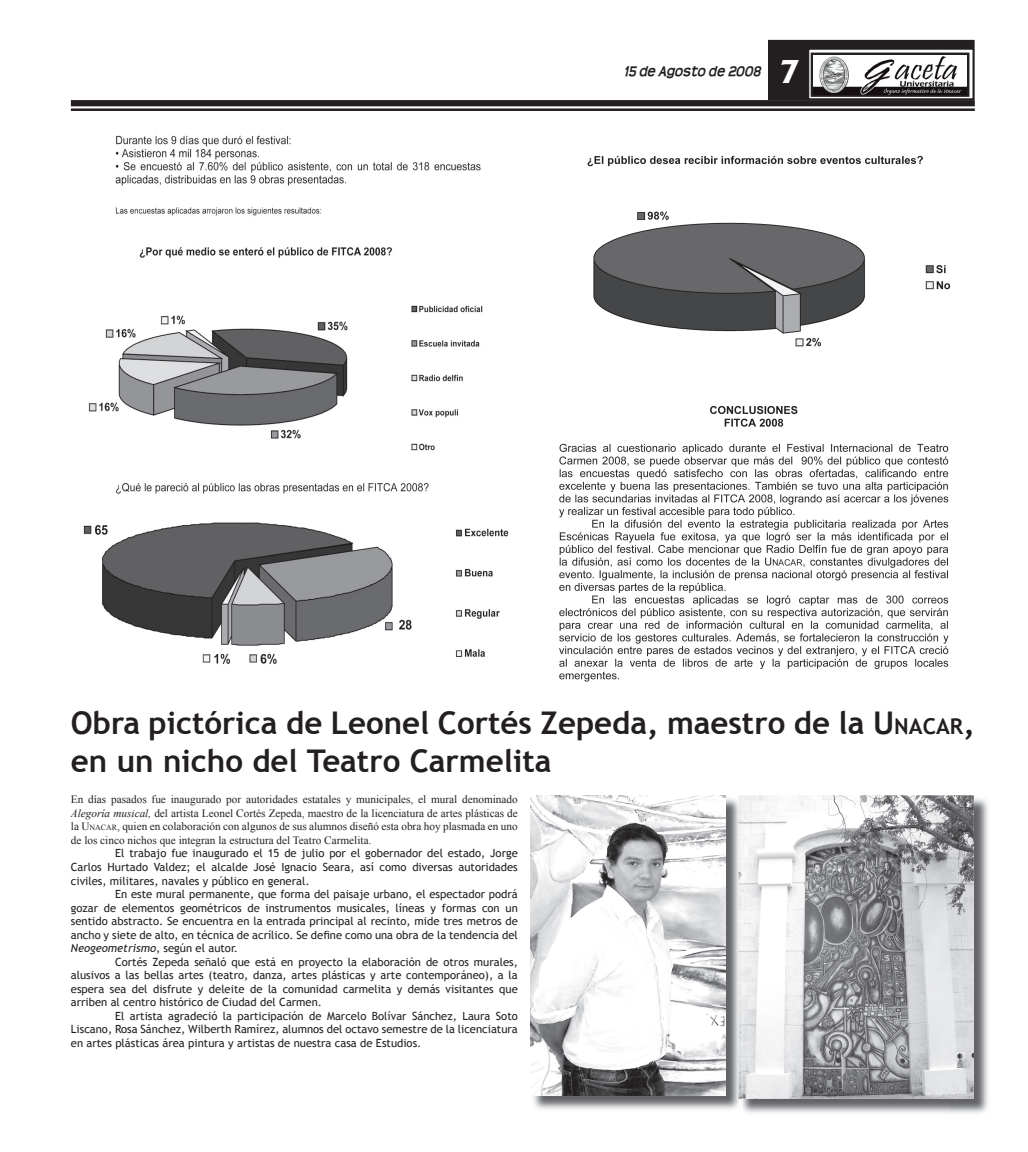
<style>
.page{position:relative;width:1028px;height:1152px;background:#fff}
.page>*{position:absolute;margin:0;border:0;box-sizing:border-box;transform-origin:0 0}
.t1{font:700 31.25px/37.5px "Trebuchet MS";color:#231f20}
.t2{font:italic 700 15px "Teen";color:#231f20}
.t3{font:11.25px/13.5px "Trebuchet MS";color:#231f20;text-align:justify}
.t4{font:11.25px/13.5px "Times New Roman";color:#231f20;text-align:justify}
.s1{font-family:"Albertus";font-weight:800;font-style:normal;font-size:30px;color:#fff}
.s2{font-size:21.88px}
.s3{font-style:italic}
.s4{font-size:7.88px}
</style>
<div class="page">
<div style="left:71px;top:100px;width:903px;height:6px;background:#231f20"></div>
<hr style="left:71px;top:108px;width:903px;height:3px;background:#231f20">
<div style="left:768px;top:40px;width:206px;height:59px;background:#231f20"></div>
<div style="left:808px;top:49px;width:165px;height:50px;background:linear-gradient(to right,#fff,#fff)"></div>
<div style="left:808px;top:48px;width:165px;height:52px;border:1px solid #231f20"></div>
<div style="left:810px;top:53px;width:159px;height:44px;border:2px solid #231f20"></div>
<img style="left:813px;top:55px;width:154px;height:40px">
<img style="left:83px;top:135px;width:426px;height:529px">
<img style="left:559px;top:155px;width:392px;height:527px">
<img style="left:949px;top:796px;width:39px;height:317px">
<img style="left:742px;top:1098px;width:207px;height:15px">
<img style="left:739px;top:795px;width:234px;height:303px">
<img style="left:533px;top:796px;width:209px;height:313px">
<img style="left:530px;top:795px;width:195px;height:300px">
<h2 class="t2" style="left:624px;top:63px;width:177px">15 de Agosto de 2008 <span class="s1">27</span></h2>
<h1 class="t1" style="left:71px;top:704px;width:905px">Obra pictórica de Leonel Cortés Zepeda, maestro de la U<span class="s2">NACAR</span>, en un nicho del Teatro Carmelita</h1>
<p class="t4" style="left:71px;top:792px;width:448px">En días pasados fue inaugurado por autoridades estatales y municipales, el mural denominado <span class="s3">Alegoría musical,</span> del artista Leonel Cortés Zepeda, maestro de la licenciatura de artes plásticas de la U<span class="s4">NACAR</span>, quien en colaboración con algunos de sus alumnos diseñó esta obra hoy plasmada en uno de los cinco nichos que integran la estructura del Teatro Carmelita.</p>
<p class="t3" style="left:71px;top:847px;width:448px;text-indent:44px">El trabajo fue inaugurado el 15 de julio por el gobernador del estado, Jorge Carlos Hurtado Valdez; el alcalde José Ignacio Seara, así como diversas autoridades civiles, militares, navales y público en general.</p>
<p class="t3" style="left:71px;top:887px;width:448px;text-indent:44px">En este mural permanente, que forma del paisaje urbano, el espectador podrá gozar de elementos geométricos de instrumentos musicales, líneas y formas con un sentido abstracto. Se encuentra en la entrada principal al recinto, mide tres metros de ancho y siete de alto, en técnica de acrílico. Se define como una obra de la tendencia del <span class="s3">Neogeometrismo</span>, según el autor.</p>
<p class="t3" style="left:71px;top:955px;width:448px;text-indent:44px">Cortés Zepeda señaló que está en proyecto la elaboración de otros murales, alusivos a las bellas artes (teatro, danza, artes plásticas y arte contemporáneo), a la espera sea del disfrute y deleite de la comunidad carmelita y demás visitantes que arriben al centro histórico de Ciudad del Carmen.</p>
<p class="t3" style="left:71px;top:1009px;width:448px;text-indent:44px">El artista agradeció la participación de Marcelo Bolívar Sánchez, Laura Soto Liscano, Rosa Sánchez, Wilberth Ramírez, alumnos del octavo semestre de la licenciatura en artes plásticas área pintura y artistas de nuestra casa de Estudios.</p>
</div>
